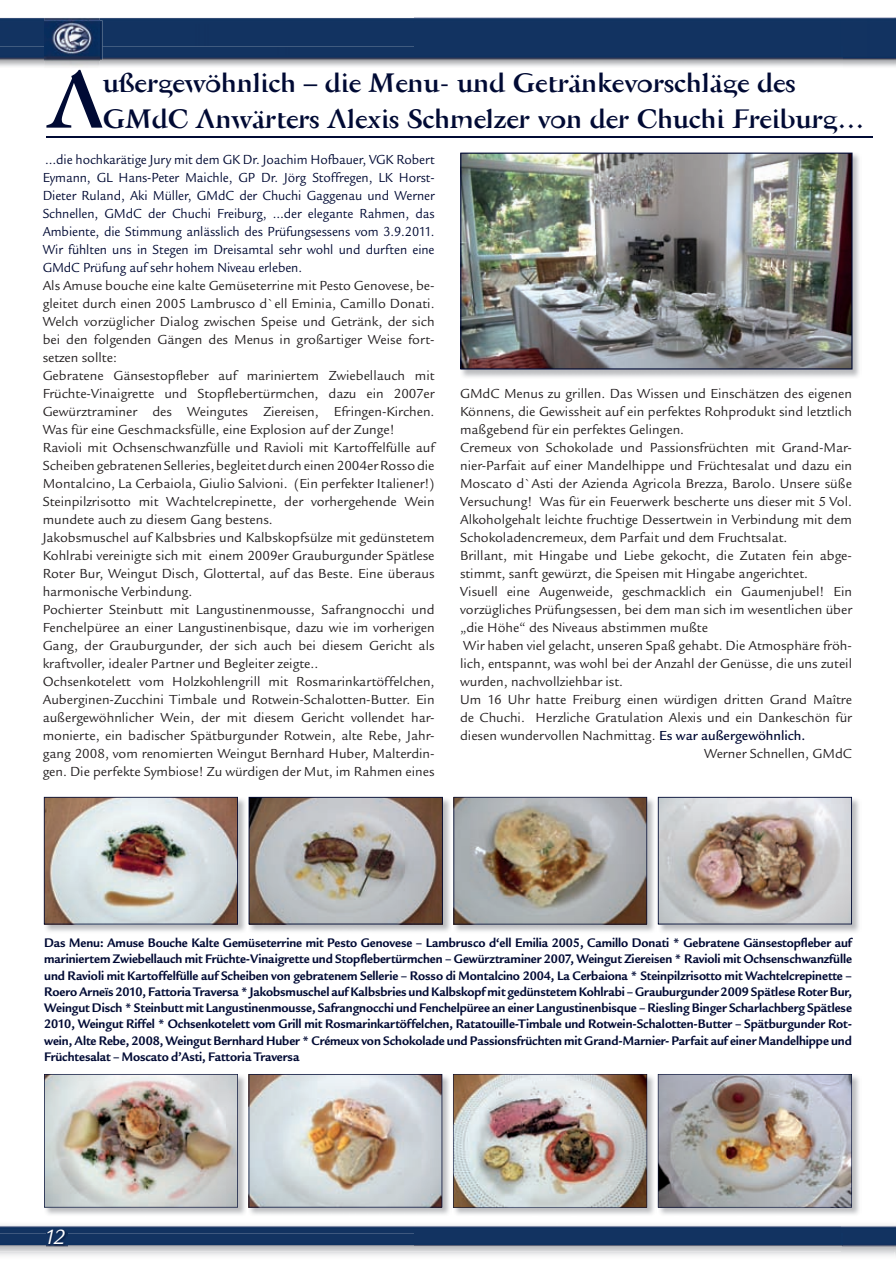
<style>
.page{position:relative;width:896px;height:1265px;background:#fff}
.page>*{position:absolute;margin:0;border:0;box-sizing:border-box;transform-origin:0 0}
.t1{font:700 79.95px "AF Retrospecta";color:#000a34}
.t2{font:700 27px/36px "AF Retrospecta";letter-spacing:-.01em;color:#000a34}
.t3{font:italic 22.5px "Legacy San ITC";color:#fff}
.t4{font:14.25px/18px "Legacy San ITC";color:#231f20}
.t5{font:14.25px/18px "Legacy San ITC";letter-spacing:-.005em;color:#000a34;text-align:justify;scale:.94 1}
.t6{font:700 13.5px/16.2px "Legacy San ITC";letter-spacing:-.005em;color:#000a34;text-align:justify;scale:.95 1}
.s1{font-weight:500;color:#000a34}
</style>
<div class="page">
<img style="left:460px;top:152px;width:399px;height:225px">
<img style="left:460px;top:153px;width:393px;height:216px">
<img style="left:43px;top:796px;width:816px;height:136px">
<img style="left:44px;top:797px;width:194px;height:127px">
<svg style="left:249px;top:797px;width:194px;height:127px"></svg>
<img style="left:453px;top:797px;width:194px;height:127px">
<img style="left:658px;top:797px;width:194px;height:127px">
<img style="left:44px;top:1074px;width:815px;height:141px">
<img style="left:44px;top:1074px;width:194px;height:133px">
<img style="left:249px;top:1074px;width:193px;height:133px">
<img style="left:453px;top:1074px;width:194px;height:133px">
<img style="left:658px;top:1074px;width:194px;height:133px">
<hr style="left:46px;top:136px;width:827px;height:1px;background:#000a34">
<img style="left:0;top:18px;width:894px;height:49px">
<img style="left:0;top:1223px;width:896px;height:28px">
<img style="left:100px;top:20px;width:2px;height:40px">
<img style="left:44px;top:17px;width:56px;height:50px">
<img style="left:44px;top:20px;width:56px;height:40px">
<img style="left:47px;top:1229px;width:20px;height:17px">
<img style="left:894px;top:17px;width:2px;height:50px">
<h1 class="t1" style="left:48px;top:48px;width:61px">A</h1>
<h2 class="t2" style="left:103px;top:64px;width:763px">ußergewöhnlich – die Menu- und Getränkevorschläge des<br>GMdC Anwärters Alexis Schmelzer von der Chuchi Freiburg…</h2>
<p class="t5" style="left:43px;top:150px;width:418px">…die hochkarätige Jury mit dem GK Dr. Joachim Hofbauer, VGK Robert Eymann, GL Hans-Peter Maichle, GP Dr. Jörg Stoffregen, LK Horst-Dieter Ruland, Aki Müller, GMdC der Chuchi Gaggenau und Werner Schnellen, GMdC der Chuchi Freiburg, …der elegante Rahmen, das Ambiente, die Stimmung anlässlich des Prüfungsessens vom 3.9.2011.<br>Wir fühlten uns in Stegen im Dreisamtal sehr wohl und durften eine GMdC Prüfung auf sehr hohem Niveau erleben.</p>
<p class="t4" style="left:43px;top:276px;width:395px">Als Amuse bouche eine kalte Gemüseterrine mit Pesto Genovese, be&shy;gleitet durch einen 2005 Lambrusco d`ell Eminia, Camillo Donati.<br>Welch vorzüglicher Dialog zwischen Speise und Getränk, der sich bei den folgenden Gängen des Menus in großartiger Weise fort&shy;setzen sollte:<br>Gebratene Gänsestopfleber auf mariniertem Zwiebellauch mit Früchte-Vinaigrette und Stopflebertürmchen, dazu ein 2007er Gewürztraminer des Weingutes Ziereisen, Efringen-Kirchen.<br>Was für eine Geschmacksfülle, eine Explosion auf der Zunge!<br>Ravioli mit Ochsenschwanzfülle und Ravioli mit Kartoffelfülle auf Scheiben gebratenen Selleries, begleitet durch einen 2004er Rosso die Montalcino, La Cerbaiola, Giulio Salvioni. (Ein perfekter Italiener!)<br>Steinpilzrisotto mit Wachtelcrepinette, der vorhergehende Wein mundete auch zu diesem Gang bestens.<br>Jakobsmuschel auf Kalbsbries und Kalbskopfsülze mit gedünstetem Kohlrabi vereinigte sich mit einem 2009er Grauburgunder Spätlese Roter Bur, Weingut Disch, Glottertal, auf das Beste. Eine überaus harmonische Verbindung.<br>Pochierter Steinbutt mit Langustinenmousse, Safrangnocchi und Fenchelpüree an einer Langustinenbisque, dazu wie im vorherigen Gang, der Grauburgunder, der sich auch bei diesem Gericht als kraftvoller, idealer Partner und Begleiter zeigte..<br>Ochsenkotelett vom Holzkohlengrill mit Rosmarinkartöffelchen, Auberginen-Zucchini Timbale und Rotwein-Schalotten-Butter. Ein außergewöhnlicher Wein, der mit diesem Gericht vollendet har&shy;monierte, ein badischer Spätburgunder Rotwein, alte Rebe, Jahr&shy;gang 2008, vom renomierten Weingut Bernhard Huber, Malterdin&shy;gen. Die perfekte Symbiose! Zu würdigen der Mut, im Rahmen eines</p>
<p class="t4" style="left:460px;top:384px;width:393px">GMdC Menus zu grillen. Das Wissen und Einschätzen des eigenen</p>
<p class="t4" style="left:460px;top:402px;width:393px">Könnens, die Gewissheit auf ein perfektes Rohprodukt sind letztlich</p>
<p class="t4" style="left:460px;top:420px;width:226px">maßgebend für ein perfektes Gelingen.</p>
<p class="t4" style="left:460px;top:438px;width:393px">Cremeux von Schokolade und Passionsfrüchten mit Grand-Mar-</p>
<p class="t4" style="left:460px;top:456px;width:393px">nier-Parfait auf einer Mandelhippe und Früchtesalat und dazu ein</p>
<p class="t4" style="left:460px;top:474px;width:393px">Moscato d`Asti der Azienda Agricola Brezza, Barolo. Unsere süße</p>
<p class="t4" style="left:460px;top:492px;width:393px">Versuchung! Was für ein Feuerwerk bescherte uns dieser mit 5 Vol.</p>
<p class="t4" style="left:460px;top:510px;width:393px">Alkoholgehalt leichte fruchtige Dessertwein in Verbindung mit dem</p>
<p class="t4" style="left:460px;top:528px;width:329px">Schokoladencremeux, dem Parfait und dem Fruchtsalat.</p>
<p class="t4" style="left:460px;top:546px;width:393px">Brillant, mit Hingabe und Liebe gekocht, die Zutaten fein abge-</p>
<p class="t4" style="left:460px;top:564px;width:349px">stimmt, sanft gewürzt, die Speisen mit Hingabe angerichtet.</p>
<p class="t4" style="left:460px;top:582px;width:393px">Visuell eine Augenweide, geschmacklich ein Gaumenjubel! Ein</p>
<p class="t4" style="left:460px;top:600px;width:393px">vorzügliches Prüfungsessen, bei dem man sich im wesentlichen über</p>
<p class="t4" style="left:460px;top:618px;width:249px">„die Höhe“ des Niveaus abstimmen mußte</p>
<p class="t4" style="left:463px;top:636px;width:390px">Wir haben viel gelacht, unseren Spaß gehabt. Die Atmosphäre fröh-</p>
<p class="t4" style="left:460px;top:654px;width:393px">lich, entspannt, was wohl bei der Anzahl der Genüsse, die uns zuteil</p>
<p class="t4" style="left:460px;top:672px;width:165px">wurden, nachvollziehbar ist.</p>
<p class="t4" style="left:460px;top:690px;width:393px">Um 16 Uhr hatte Freiburg einen würdigen dritten Grand Maître</p>
<p class="t4" style="left:460px;top:708px;width:393px">de Chuchi. Herzliche Gratulation Alexis und ein Dankeschön für</p>
<p class="t4" style="left:460px;top:726px;width:347px">diesen wundervollen Nachmittag. <span class="s1">Es war außergewöhnlich.</span></p>
<p class="t4" style="left:704px;top:744px;width:150px">Werner Schnellen, GMdC</p>
<p class="t6" style="left:44px;top:935px;width:852px">Das Menu: Amuse Bouche Kalte Gemüseterrine mit Pesto Genovese – Lambrusco d‘ell Emilia 2005, Camillo Donati * Gebratene Gänsestopfleber auf mariniertem Zwiebellauch mit Früchte- Vinaigrette und Stopflebertürmchen – Gewürztraminer 2007, Weingut Ziereisen * Ravioli mit Ochsenschwanzfülle und Ravioli mit Kartoffelfülle auf Scheiben von gebratenem Sellerie – Rosso di Montalcino 2004, La Cerbaiona * Steinpilzrisotto mit Wachtelcrepinette – Roero Arneïs 2010, Fattoria Traversa * Jakobsmuschel auf Kalbsbries und Kalbskopf mit gedünstetem Kohlrabi – Grauburgunder 2009 Spätlese Roter Bur, Weingut Disch * Steinbutt mit Langustinenmousse, Safrangnocchi und Fenchelpüree an einer Langustinenbisque – Riesling Binger Scharlachberg Spätlese 2010, Weingut Riffel * Ochsenkotelett vom Grill mit Rosmarinkartöffelchen, Ratatouille-Timbale und Rotwein-Schalotten-Butter – Spätburgunder Rot&shy;wein, Alte Rebe, 2008, Weingut Bernhard Huber * Crémeux von Schokolade und Passionsfrüchten mit Grand-Marnier- Parfait auf einer Mandelhippe und Früchtesalat – Moscato d’Asti, Fattoria Traversa</p>
<h3 class="t3" style="left:44px;top:1224px;width:23px">12</h3>
</div>
